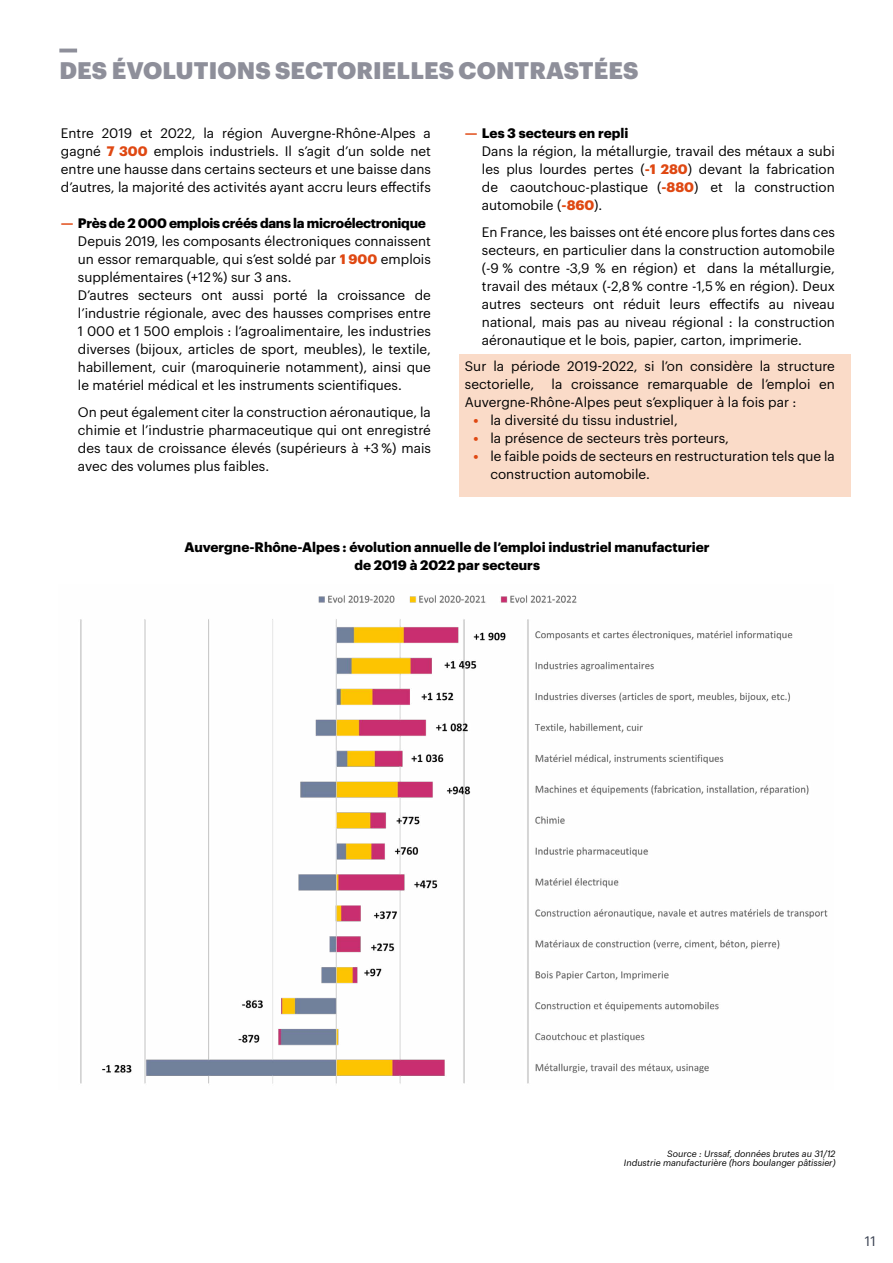
<style>
.page{position:relative;width:893px;height:1263px;background:#fff}
.page>*{position:absolute;margin:0;border:0;box-sizing:border-box;transform-origin:0 0}
.t1{font:900 23.55px "Graphik";letter-spacing:.005em;color:#8e8f9a}
.t2{font:13.5px/18px "Graphik";color:#000}
.t3{font:700 13.5px/18px "Graphik";color:#000;text-align:center}
.t4{font:13.5px "Graphik";color:#384050}
.t5{font:italic 9px/9px "Graphik";color:#000;text-align:right}
.s1{font-weight:700;color:#df4812}
.s2{font-weight:700}
</style>
<div class="page">
<div style="left:459px;top:354px;width:391px;height:142px;background:#fadbc8"></div>
<hr style="left:59px;top:49px;width:18px;height:3px;background:#8e8f9a">
<img style="left:80px;top:595px;width:748px;height:489px">
<h1 class="t1" style="left:59px;top:52px;width:581px">DES ÉVOLUTIONS SECTORIELLES CONTRASTÉES</h1>
<p class="t2" style="left:61px;top:123px;width:371px;text-align:justify">Entre 2019 et 2022, la région Auvergne-Rhône-Alpes a gagné <span class="s1">7 300</span> emplois industriels. Il s’agit d’un solde net entre une hausse dans certains secteurs et une baisse dans d’autres, la majorité des activités ayant accru leurs effectifs</p>
<p class="t2" style="left:78px;top:213px;width:354px;text-indent:-17px"><span class="s1">—</span> <span class="s2">Près de 2 000 emplois créés dans la microélectronique </span>Depuis 2019, les composants électroniques connaissent un essor remarquable, qui s’est soldé par <span class="s1">1 900</span> emplois supplémentaires (+12 %) sur 3 ans.<br>D’autres secteurs ont aussi porté la croissance de l’industrie régionale, avec des hausses comprises entre 1 000 et 1 500 emplois : l’agroalimentaire, les industries diverses (bijoux, articles de sport, meubles), le textile, habillement, cuir (maroquinerie notamment), ainsi que le matériel médical et les instruments scientifiques.</p>
<p class="t2" style="left:78px;top:402px;width:354px;text-align:justify">On peut également citer la construction aéronautique, la chimie et l’industrie pharmaceutique qui ont enregistré des taux de croissance élevés (supérieurs à +3 %) mais avec des volumes plus faibles.</p>
<p class="t2" style="left:482px;top:123px;width:354px;text-indent:-17px"><span class="s1">—</span> <span class="s2">Les 3 secteurs en repli<br></span>Dans la région, la métallurgie, travail des métaux a subi les plus lourdes pertes (<span class="s1">-1 280</span>) devant la fabrication de caoutchouc-plastique (<span class="s1">-880</span>) et la construction automobile (<span class="s1">-860</span>).</p>
<p class="t2" style="left:482px;top:222px;width:354px;text-align:justify">En France, les baisses ont été encore plus fortes dans ces secteurs, en particulier dans la construction automobile (-9 % contre -3,9 % en région) et dans la métallurgie, travail des métaux (-2,8 % contre -1,5 % en région). Deux autres secteurs ont réduit leurs effectifs au niveau national, mais pas au niveau régional : la construction aéronautique et le bois, papier, carton, imprimerie.</p>
<p class="t2" style="left:465px;top:356px;width:371px">Sur la période 2019-2022, si l’on considère la structure sectorielle,</p>
<p class="t2" style="left:465px;top:374px;width:371px;text-indent:87px">la croissance remarquable de l’emploi en<br>Auvergne-Rhône-Alpes peut s’expliquer à la fois par :</p>
<p class="t2" style="left:473px;top:410px;width:206px"><span class="s1">•</span> la diversité du tissu industriel,</p>
<p class="t2" style="left:473px;top:428px;width:257px"><span class="s1">•</span> la présence de secteurs très porteurs,</p>
<p class="t2" style="left:490px;top:446px;width:346px;text-indent:-17px"><span class="s1">•</span> le faible poids de secteurs en restructuration tels que la construction automobile.</p>
<p class="t3" style="left:185px;top:537px;width:527px">Auvergne-Rhône-Alpes : évolution annuelle de l’emploi industriel manufacturier de 2019 à 2022 par secteurs</p>
<p class="t5" style="left:624px;top:1148px;width:213px">Source : Urssaf, données brutes au 31/12<br>Industrie manufacturière (hors boulanger pâtissier)</p>
<p class="t4" style="left:865px;top:1231px;width:13px">11</p>
</div>
